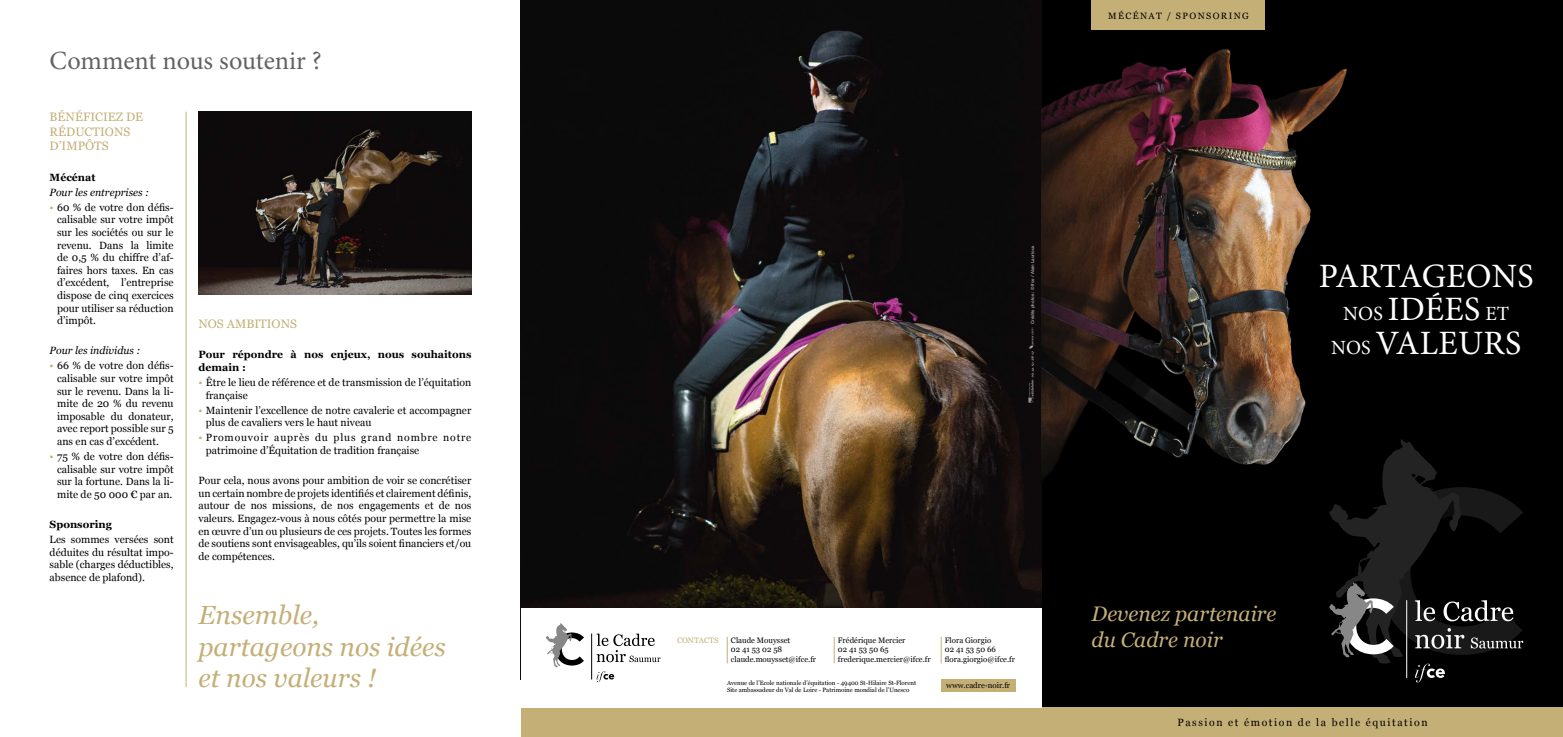
<style>
.page{position:relative;width:1563px;height:737px;background:#fff}
.page>*{position:absolute;margin:0;border:0;box-sizing:border-box;transform-origin:0 0}
.t1{font:34.12px "Minion Pro";letter-spacing:.01em;color:#fff}
.t2{font:italic 26.25px/31.5px "Georgia";color:#c4af77}
.t3{font:26.25px "Minion Pro";letter-spacing:-.005em;color:#646363}
.t4{font:italic 21px/25.2px "Georgia";color:#c4af77}
.t5{font:20.12px "Minion Pro";color:#fff}
.t6{font:12.25px/14.7px "Georgia";color:#c4af77}
.t7{font:10.5px/12.6px "Georgia";color:#000;text-align:justify}
.t8{font:700 10.5px/12.6px "Georgia";color:#000}
.t9{font:italic 10.5px "Georgia";color:#000}
.t10{font:10.5px "Georgia";letter-spacing:.15em;color:#000}
.t11{font:9.19px "Georgia";letter-spacing:.15em;color:#000}
.t12{font:7.88px/9.5px "Georgia";color:#000}
.t13{font:7.88px "Georgia";color:#c4af77}
.t14{font:6.12px/7.4px "Georgia";color:#000}
.t15{font:500 4.38px "Helvetica Neue";color:#b3b2b2}
.s1{color:#c4af77}
.s2{font-size:34.12px}
.s3{font-size:20.12px}
</style>
<div class="page">
<div style="left:1042px;top:0;width:521px;height:737px;background:#000"></div>
<img style="left:521px;top:0;width:521px;height:608px">
<div style="left:521px;top:707px;width:1042px;height:30px;background:#c4af77"></div>
<img style="left:1042px;top:48px;width:305px;height:431px">
<svg style="left:1329px;top:439px;width:194px;height:243px"></svg>
<hr style="left:1406px;top:600px;width:1px;height:78px;background:#fff">
<svg style="left:1028px;top:327px;width:6px;height:75px"></svg>
<svg style="left:727px;top:637px;width:1px;height:26px"></svg>
<svg style="left:834px;top:637px;width:1px;height:26px"></svg>
<svg style="left:941px;top:637px;width:1px;height:26px"></svg>
<svg style="left:546px;top:623px;width:38px;height:44px"></svg>
<svg style="left:596px;top:633px;width:64px;height:29px"></svg>
<svg style="left:596px;top:671px;width:18px;height:11px"></svg>
<hr style="left:591px;top:633px;width:1px;height:46px;background:#000">
<div style="left:941px;top:679px;width:74px;height:13px;background:#c4af77"></div>
<div style="left:1091px;top:0;width:174px;height:30px;background:#c4af77"></div>
<img style="left:198px;top:112px;width:273px;height:182px">
<hr style="left:186px;top:112px;width:1px;height:575px;background:#c4af77">
<h2 class="t3" style="left:50px;top:43px;width:274px">Comment nous soutenir ?</h2>
<p class="t6" style="left:50px;top:109px;width:95px">BÉNÉFICIEZ DE<br>RÉDUCTIONS<br>D’IMPÔTS</p>
<p class="t8" style="left:50px;top:170px;width:48px">Mécénat</p>
<p class="t9" style="left:50px;top:184px;width:101px">Pour les entreprises :</p>
<p class="t7" style="left:57px;top:200px;width:118px;text-indent:-7px"><span class="s1">•</span> 60 % de votre don défis&shy;calisable sur votre impôt sur les sociétés ou sur le revenu. Dans la limite de 0,5 % du chiffre d’af&shy;faires hors taxes. En cas d’excédent, l’entreprise dispose de cinq exercices pour utiliser sa réduction d’impôt.</p>
<p class="t9" style="left:50px;top:343px;width:92px">Pour les individus :</p>
<p class="t7" style="left:57px;top:359px;width:118px;text-indent:-7px"><span class="s1">•</span> 66 % de votre don défis&shy;calisable sur votre impôt sur le revenu. Dans la li&shy;mite de 20 % du revenu imposable du donateur, avec report possible sur 5 ans en cas d’excédent.</p>
<p class="t7" style="left:57px;top:450px;width:118px;text-indent:-7px"><span class="s1">•</span> 75 % de votre don défis&shy;calisable sur votre impôt sur la fortune. Dans la li&shy;mite de 50 000 € par an.</p>
<p class="t8" style="left:50px;top:517px;width:64px">Sponsoring</p>
<p class="t7" style="left:50px;top:533px;width:126px">Les sommes versées sont déduites du résultat impo&shy;sable (charges déductibles, absence de plafond).</p>
<p class="t6" style="left:198px;top:316px;width:100px">NOS AMBITIONS</p>
<p class="t8" style="left:198px;top:348px;width:274px">Pour répondre à nos enjeux, nous souhaitons demain :</p>
<p class="t7" style="left:206px;top:376px;width:267px;text-indent:-7px"><span class="s1">•</span> Être le lieu de référence et de transmission de l’équitation française</p>
<p class="t7" style="left:206px;top:403px;width:267px;text-indent:-7px"><span class="s1">•</span> Maintenir l’excellence de notre cavalerie et accompagner plus de cavaliers vers le haut niveau</p>
<p class="t7" style="left:206px;top:431px;width:267px;text-indent:-7px"><span class="s1">•</span> Promouvoir auprès du plus grand nombre notre patrimoine d’Équitation de tradition française</p>
<p class="t7" style="left:198px;top:474px;width:274px">Pour cela, nous avons pour ambition de voir se concrétiser un certain nombre de projets identifiés et clairement définis, autour de nos missions, de nos engagements et de nos valeurs. Engagez-vous à nous côtés pour permettre la mise en œuvre d’un ou plusieurs de ces projets. Toutes les formes de soutiens sont envisageables, qu’ils soient financiers et/ou de compétences.</p>
<h2 class="t2" style="left:198px;top:598px;width:249px">Ensemble, partageons nos idées et nos valeurs !</h2>
<p class="t11" style="left:1108px;top:9px;width:142px">MÉCÉNAT / SPONSORING</p>
<p class="t15" style="left:1029px;top:324px;width:80px;rotate:-90deg">Crédits photos : © Ifce / Alain Laurioux</p>
<h1 class="t1" style="left:1318px;top:253px;width:216px">PARTAGEONS</h1>
<h3 class="t5" style="left:1343px;top:300px;width:168px">NOS <span class="s2">IDÉES</span> ET</h3>
<h1 class="t1" style="left:1331px;top:320px;width:192px"><span class="s3">NOS</span> VALEURS</h1>
<p class="t13" style="left:677px;top:634px;width:43px">CONTACTS</p>
<p class="t12" style="left:731px;top:635px;width:87px">Claude Mouysset<br>02 41 53 02 58 claude.mouysset@ifce.fr</p>
<p class="t12" style="left:838px;top:635px;width:94px">Frédérique Mercier<br>02 41 53 50 65 frederique.mercier@ifce.fr</p>
<p class="t12" style="left:945px;top:635px;width:72px">Flora Giorgio<br>02 41 53 50 66 flora.giorgio@ifce.fr</p>
<p class="t14" style="left:727px;top:678px;width:191px">Avenue de l’Ecole nationale d’équitation - 49400 St-Hilaire St-Florent<br>Site ambassadeur du Val de Loire - Patrimoine mondial de l’Unesco</p>
<p class="t12" style="left:946px;top:680px;width:65px">www.cadre-noir.fr</p>
<h3 class="t4" style="left:1091px;top:601px;width:186px">Devenez partenaire du Cadre noir</h3>
<p class="t10" style="left:1177px;top:714px;width:252px">Passion et émotion de la belle équitation</p>
</div>
